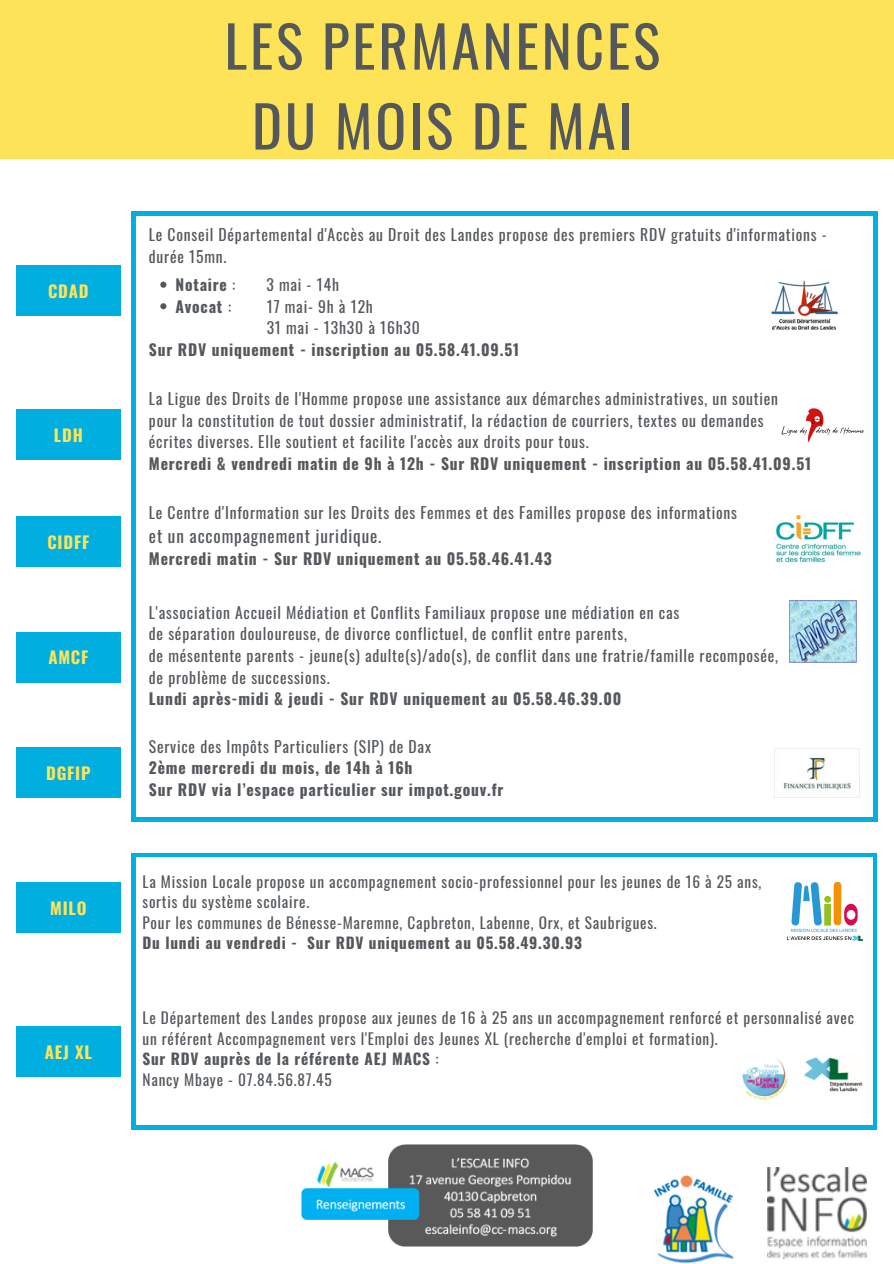
<style>
.page{position:relative;width:894px;height:1264px;background:#fff}
.page>*{position:absolute;margin:0;border:0;box-sizing:border-box;transform-origin:0 0}
.t1{font:57.15px/79.8px "Oswald";letter-spacing:.05em;color:#54585c;text-align:center}
.t2{font:17.1px "Oswald";letter-spacing:.05em;color:#54585c}
.t3{font:700 16.65px "Oswald";letter-spacing:.05em;color:#fde358}
.t4{font:15.6px/21.6px "Oswald";letter-spacing:.05em;color:#54585c}
.t5{font:700 15.6px/21.6px "Oswald";letter-spacing:.05em;color:#54585c}
.t6{font:15.3px/20.4px "Oswald";letter-spacing:.05em;color:#54585c}
.s1{font-weight:400}
.s2{font-weight:700}
</style>
<div class="page">
<div style="left:0;top:0;width:893px;height:159px;background:#fde358"></div>
<div style="left:131px;top:211px;width:746px;height:610px;background:linear-gradient(to right,#00aee0,#00aee0)"></div>
<div style="left:136px;top:216px;width:736px;height:600px;background:#fff"></div>
<svg style="left:160px;top:282px;width:6px;height:6px"></svg>
<svg style="left:160px;top:303px;width:6px;height:6px"></svg>
<svg style="left:131px;top:853px;width:746px;height:276px;background:#14b4e2"></svg>
<div style="left:136px;top:857px;width:736px;height:267px;background:#fff"></div>
<div style="left:16px;top:265px;width:105px;height:51px;background:#00aee0"></div>
<div style="left:16px;top:409px;width:105px;height:51px;background:#00aee0"></div>
<div style="left:16px;top:516px;width:105px;height:50px;background:#00aee0"></div>
<div style="left:16px;top:631px;width:105px;height:51px;background:#00aee0"></div>
<div style="left:16px;top:882px;width:105px;height:50px;background:#00aee0"></div>
<div style="left:16px;top:1026px;width:105px;height:50px;background:#00aee0"></div>
<img style="left:301px;top:1144px;width:291px;height:102px">
<img style="left:767px;top:1167px;width:99px;height:91px">
<img style="left:654px;top:1175px;width:79px;height:87px">
<img style="left:306px;top:1161px;width:79px;height:25px">
<img style="left:771px;top:280px;width:68px;height:50px">
<img style="left:781px;top:408px;width:83px;height:34px">
<img style="left:775px;top:514px;width:85px;height:49px">
<img style="left:789px;top:600px;width:67px;height:62px">
<img style="left:742px;top:1057px;width:121px;height:43px">
<img style="left:787px;top:882px;width:75px;height:58px">
<div style="left:16px;top:747px;width:105px;height:50px;background:#00aee0"></div>
<img style="left:774px;top:748px;width:85px;height:50px">
<p class="t3" style="left:48px;top:278px;width:42px">CDAD</p>
<h3 class="t3" style="left:54px;top:422px;width:31px">LDH</h3>
<h3 class="t3" style="left:47px;top:528px;width:44px">CIDFF</h3>
<h3 class="t3" style="left:48px;top:644px;width:42px">AMCF</h3>
<p class="t3" style="left:46px;top:759px;width:46px">DGFIP</p>
<h3 class="t3" style="left:50px;top:894px;width:38px">MILO</h3>
<h3 class="t3" style="left:45px;top:1038px;width:48px">AEJ XL</h3>
<p class="t1" style="left:224px;top:4px;width:437px">LES PERMANENCES<br>DU MOIS DE MAI</p>
<h1 class="t4" style="left:149px;top:223px;width:679px">Le Conseil Départemental d'Accès au Droit des Landes propose des premiers RDV gratuits d'informations - durée 15mn.</h1>
<h2 class="t5" style="left:175px;top:273px;width:61px">Notaire <span class="s1">:</span></h2>
<h2 class="t4" style="left:266px;top:273px;width:74px">3 mai - 14h</h2>
<h2 class="t5" style="left:175px;top:295px;width:57px">Avocat <span class="s1">:</span></h2>
<h2 class="t4" style="left:267px;top:295px;width:108px">17 mai- 9h à 12h</h2>
<h2 class="t5" style="left:149px;top:316px;width:371px;text-indent:118px"><span class="s1">31 mai - 13h30 à 16h30<br></span>Sur RDV uniquement - inscription au 05.58.41.09.51</h2>
<h2 class="t4" style="left:149px;top:387px;width:663px">La Ligue des Droits de l'Homme propose une assistance aux démarches administratives, un soutien<br>pour la constitution de tout dossier administratif, la rédaction de courriers, textes ou demandes<br>écrites diverses. Elle soutient et facilite l'accès aux droits pour tous.<br><span class="s2">Mercredi &amp; vendredi matin de 9h à 12h - Sur RDV uniquement - inscription au 05.58.41.09.51</span></h2>
<h2 class="t4" style="left:149px;top:501px;width:589px">Le Centre d'Information sur les Droits des Femmes et des Familles propose des informations</h2>
<h2 class="t2" style="left:149px;top:522px;width:234px">et un accompagnement juridique.</h2>
<h2 class="t5" style="left:149px;top:547px;width:404px">Mercredi matin - Sur RDV uniquement au 05.58.46.41.43</h2>
<h2 class="t4" style="left:149px;top:601px;width:531px">L'association Accueil Médiation et Conflits Familiaux propose une médiation en cas</h2>
<h3 class="t4" style="left:149px;top:622px;width:630px">de séparation douloureuse, de divorce conflictuel, de conflit entre parents,<br>de mésentente parents - jeune(s) adulte(s)/ado(s), de conflit dans une fratrie/famille recomposée, de problème de successions.<br><span class="s2">Lundi après-midi &amp; jeudi - Sur RDV uniquement au 05.58.46.39.00</span></h3>
<h3 class="t4" style="left:149px;top:734px;width:283px">Service des Impôts Particuliers (SIP) de Dax</h3>
<p class="t5" style="left:149px;top:756px;width:356px">2ème mercredi du mois, de 14h à 16h<br>Sur RDV via l’espace particulier sur impot.gouv.fr</p>
<h3 class="t6" style="left:142px;top:870px;width:620px">La Mission Locale propose un accompagnement socio-professionnel pour les jeunes de 16 à 25 ans, sortis du système scolaire.<br>Pour les communes de Bénesse-Maremne, Capbreton, Labenne, Orx, et Saubrigues.<br><span class="s2">Du lundi au vendredi - Sur RDV uniquement au 05.58.49.30.93</span></h3>
<p class="t6" style="left:142px;top:1007px;width:712px">Le Département des Landes propose aux jeunes de 16 à 25 ans un accompagnement renforcé et personnalisé avec un référent Accompagnement vers l'Emploi des Jeunes XL (recherche d'emploi et formation).<br><span class="s2">Sur RDV auprès de la référente AEJ MACS</span> :<br>Nancy Mbaye - 07.84.56.87.45</p>
</div>
